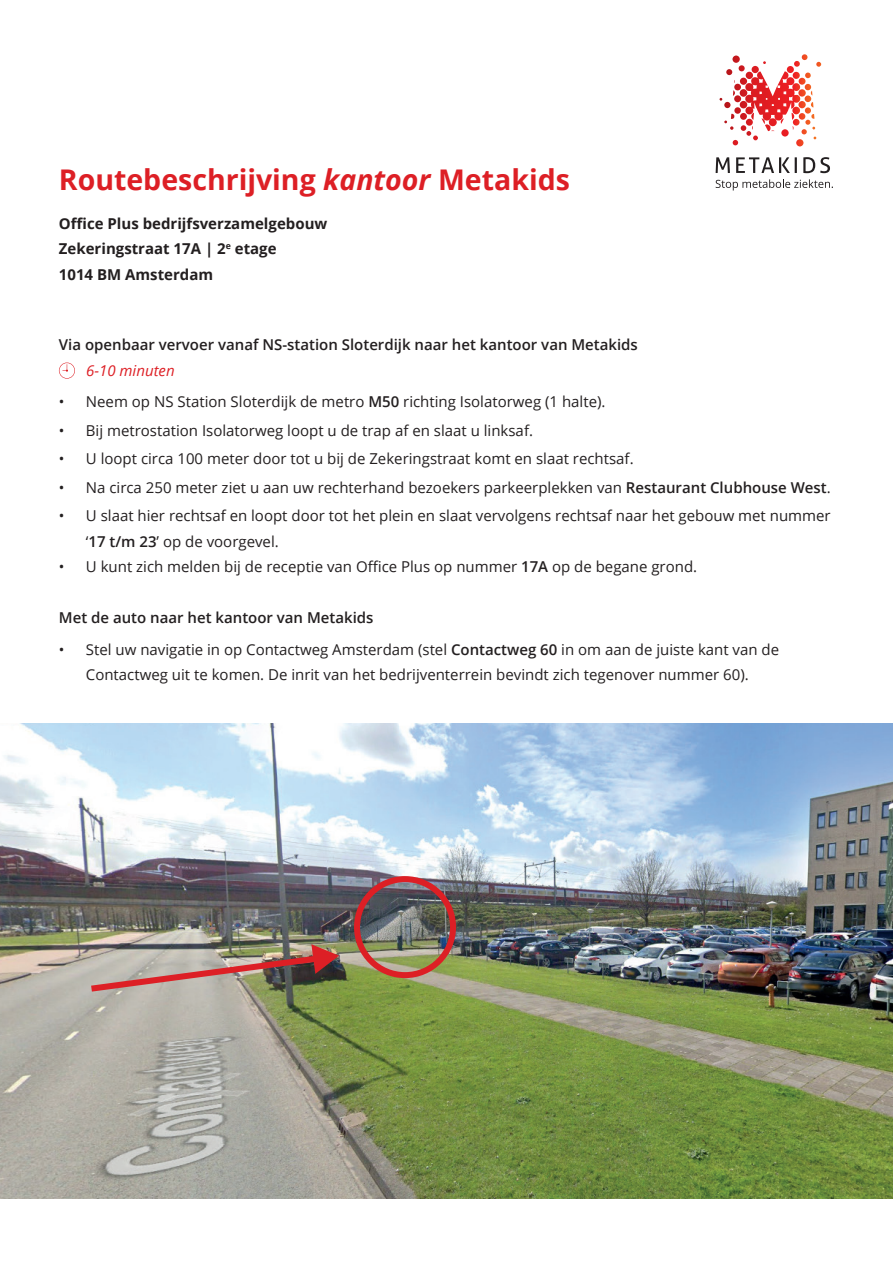
<style>
.page{position:relative;width:893px;height:1263px;background:#fff}
.page>*{position:absolute;margin:0;border:0;box-sizing:border-box;transform-origin:0 0}
.t1{font:700 28.5px "Open Sans";color:#dd1f25}
.t2{font:15px/25.5px "Open Sans";color:#231f20}
.t3{font:600 15px "Open Sans";color:#231f20}
.t4{font:700 15px/25.5px "Open Sans";color:#231f20}
.t5{font:italic 15px "Open Sans";color:#dd1f25}
.s1{font-style:italic}
.s2{font-weight:600}
</style>
<div class="page">
<svg style="left:719px;top:54px;width:102px;height:92px"></svg>
<svg style="left:716px;top:157px;width:14px;height:16px"></svg>
<svg style="left:736px;top:157px;width:61px;height:16px"></svg>
<svg style="left:803px;top:157px;width:27px;height:16px"></svg>
<svg style="left:716px;top:179px;width:117px;height:12px"></svg>
<svg style="left:59px;top:363px;width:16px;height:16px"></svg>
<img style="left:0;top:723px;width:893px;height:476px">
<div style="left:354px;top:876px;width:102px;height:102px;border:6px solid #dd1f25;border-radius:50%"></div>
<img style="left:85px;top:944px;width:254px;height:51px">
<h1 class="t1" style="left:59px;top:159px;width:512px">Routebeschrijving <span class="s1">kantoor</span> Metakids</h1>
<p class="t4" style="left:59px;top:210px;width:270px">Office Plus bedrijfsverzamelgebouw<br>Zekeringstraat 17A | 2<sup>e</sup> etage<br>1014 BM Amsterdam</p>
<p class="t3" style="left:59px;top:334px;width:580px">Via openbaar vervoer vanaf NS-station Sloterdijk naar het kantoor van Metakids</p>
<p class="t5" style="left:86px;top:360px;width:90px">6-10 minuten</p>
<p class="t2" style="left:59px;top:389px;width:548px">• Neem op NS Station Sloterdijk de metro <span class="s2">M50</span> richting Isolatorweg (1 halte).</p>
<p class="t2" style="left:59px;top:417px;width:476px">• Bij metrostation Isolatorweg loopt u de trap af en slaat u linksaf.</p>
<p class="t2" style="left:59px;top:446px;width:576px">• U loopt circa 100 meter door tot u bij de Zekeringstraat komt en slaat rechtsaf.</p>
<p class="t2" style="left:59px;top:474px;width:773px">• Na circa 250 meter ziet u aan uw rechterhand bezoekers parkeerplekken van <span class="s2">Restaurant Clubhouse West</span>.</p>
<p class="t2" style="left:86px;top:503px;width:746px;text-indent:-27px">• U slaat hier rechtsaf en loopt door tot het plein en slaat vervolgens rechtsaf naar het gebouw met nummer ‘<span class="s2">17 t/m 23</span>’ op de voorgevel.</p>
<p class="t2" style="left:59px;top:554px;width:640px">• U kunt zich melden bij de receptie van Office Plus op nummer <span class="s2">17A</span> op de begane grond.</p>
<p class="t3" style="left:59px;top:607px;width:316px">Met de auto naar het kantoor van Metakids</p>
<p class="t2" style="left:59px;top:636px;width:722px;text-align:center">• Stel uw navigatie in op Contactweg Amsterdam (stel <span class="s2">Contactweg 60</span> in om aan de juiste kant van de<br>Contactweg uit te komen. De inrit van het bedrijventerrein bevindt zich tegenover nummer 60).</p>
</div>
